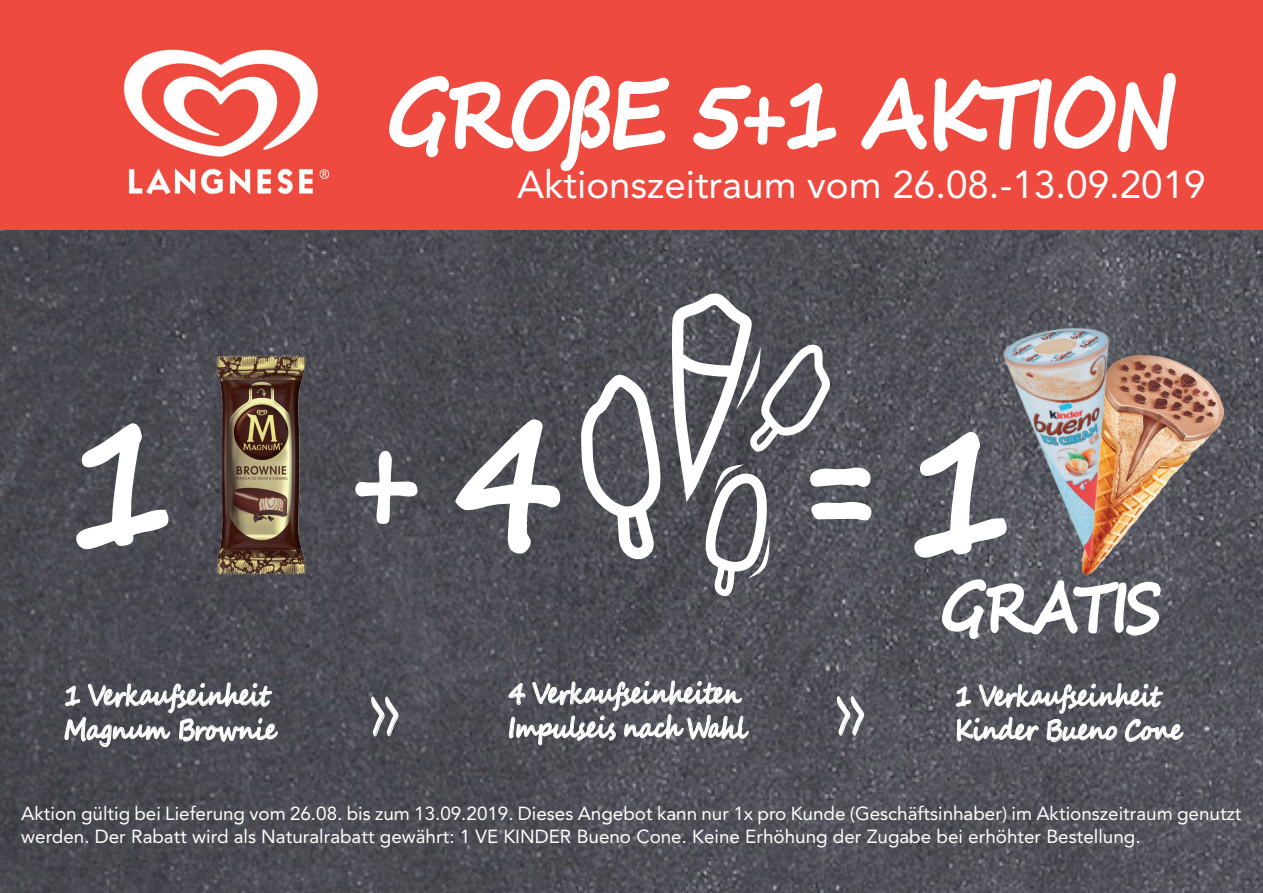
<style>
.page{position:relative;width:1263px;height:893px;background:#fff}
.page>*{position:absolute;margin:0;border:0;box-sizing:border-box;transform-origin:0 0}
.t1{font:700 181.5px "Segoe Script";color:#fff;scale:.83 1}
.t2{font:700 147px "Segoe Script";color:#fff;scale:.83 1}
.t3{font:700 93.75px "Segoe Script";letter-spacing:-.05em;color:#fff;scale:.83 1}
.t4{font:700 69px "Segoe Script";letter-spacing:-.05em;color:#fff;scale:.83 1}
.t5{font:700 66.45px "Segoe Script";color:#fff;scale:.4 1}
.t6{font:38.55px "Avenir LT Std";color:#fff}
.t7{font:700 28.5px/34.2px "Segoe Script";letter-spacing:-.05em;color:#fff;scale:.83 1}
.t8{font:18.9px/22.6px "Avenir LT Std";color:#fff}
.s1{font-size:147px}
.s2{font-size:181.5px}
</style>
<div class="page">
<img style="left:0;top:230px;width:1263px;height:663px">
<div style="left:0;top:0;width:1263px;height:230px;background:#ee4a3f"></div>
<svg style="left:75px;top:422px;width:73px;height:128px"></svg>
<svg style="left:454px;top:419px;width:107px;height:171px"></svg>
<svg style="left:913px;top:431px;width:248px;height:209px"></svg>
<svg style="left:375px;top:450px;width:43px;height:75px"></svg>
<svg style="left:575px;top:286px;width:297px;height:315px"></svg>
<img style="left:1217px;top:356px;width:6px;height:219px">
<img style="left:928px;top:302px;width:289px;height:289px">
<img style="left:148px;top:351px;width:227px;height:227px">
<svg style="left:389px;top:75px;width:281px;height:96px"></svg>
<svg style="left:693px;top:83px;width:144px;height:67px"></svg>
<svg style="left:861px;top:73px;width:315px;height:80px"></svg>
<svg style="left:65px;top:674px;width:213px;height:73px"></svg>
<svg style="left:371px;top:697px;width:28px;height:40px"></svg>
<svg style="left:508px;top:672px;width:241px;height:73px"></svg>
<svg style="left:837px;top:696px;width:27px;height:40px"></svg>
<svg style="left:956px;top:675px;width:227px;height:67px"></svg>
<img style="left:124px;top:49px;width:206px;height:146px">
<h3 class="t3" style="left:386px;top:38px;width:955px">GROßE 5+1 AKTION</h3>
<h3 class="t6" style="left:517px;top:162px;width:690px">Aktionszeitraum vom 26.08.-13.09.2019</h3>
<h1 class="t1" style="left:66px;top:335px;width:598px">1 <span class="s1">+</span>4</h1>
<h3 class="t7" style="left:64px;top:679px;width:258px">1 Verkaufseinheit<br>Magnum Brownie</h3>
<h3 class="t5" style="left:370px;top:661px;width:74px">&gt;&gt;</h3>
<h3 class="t7" style="left:508px;top:677px;width:289px">4 Verkaufseinheiten<br>Impulseis nach Wahl</h3>
<h2 class="t2" style="left:803px;top:372px;width:255px">=<span class="s2">1</span></h2>
<h3 class="t5" style="left:836px;top:660px;width:74px">&gt;&gt;</h3>
<h3 class="t4" style="left:940px;top:551px;width:268px">GRATIS</h3>
<h3 class="t7" style="left:955px;top:679px;width:275px">1 Verkaufseinheit<br>Kinder Bueno Cone</h3>
<p class="t8" style="left:21px;top:802px;width:1222px">Aktion gültig bei Lieferung vom 26.08. bis zum 13.09.2019. Dieses Angebot kann nur 1x pro Kunde (Geschäftsinhaber) im Aktionszeitraum genutzt werden. Der Rabatt wird als Naturalrabatt gewährt: 1 VE KINDER Bueno Cone. Keine Erhöhung der Zugabe bei erhöhter Bestellung.</p>
</div>
